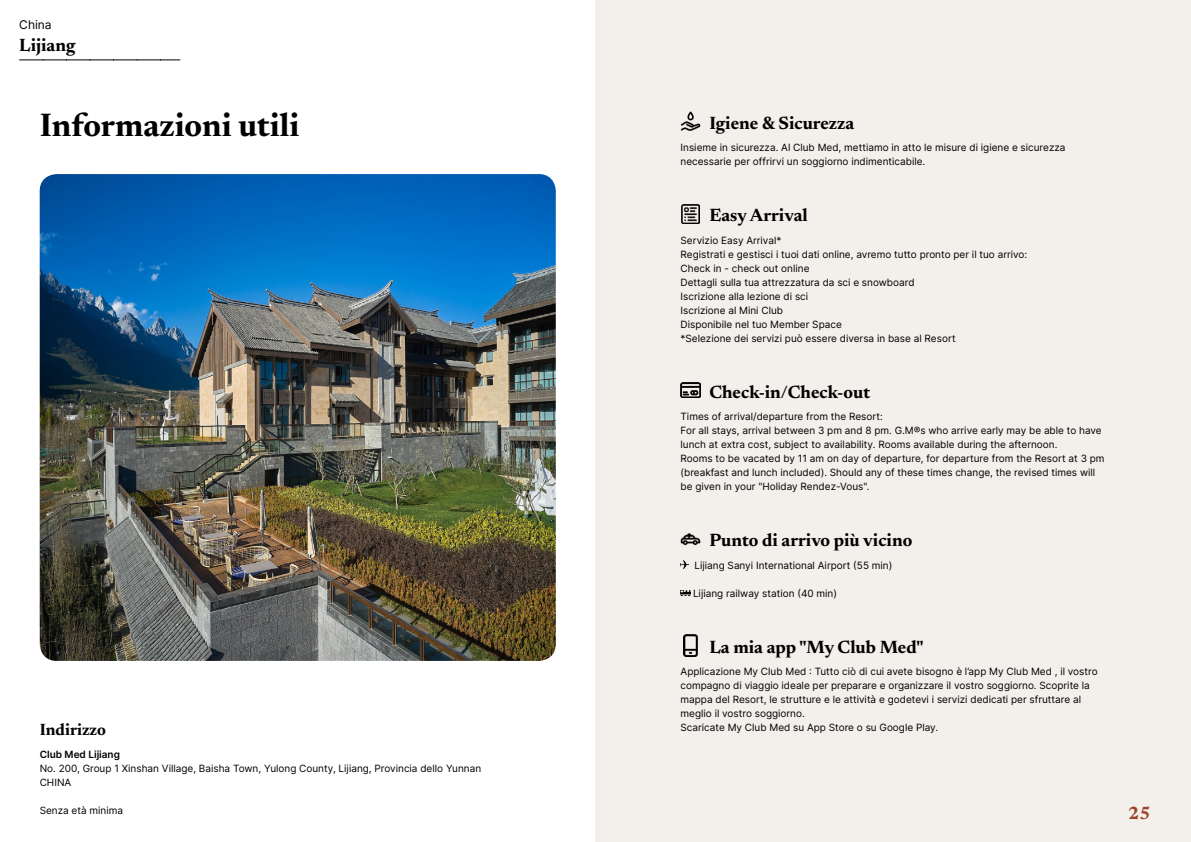
<style>
.page{position:relative;width:1191px;height:842px;background:#fff}
.page>*{position:absolute;margin:0;border:0;box-sizing:border-box;transform-origin:0 0}
.t1{font:700 33px "Newsreader 24 pt";color:#000}
.t2{font:700 18px "Newsreader 24 pt";color:#000}
.t3{font:700 18px "Newsreader 24 pt";color:#9d432c}
.t4{font:700 16.5px "Newsreader 24 pt";color:#000}
.t5{font:12px "Inter";color:#000}
.t6{font:10px/14px "Inter";color:#000}
.t7{font:600 10px "Inter";color:#000}
</style>
<div class="page">
<div style="left:595px;top:0;width:596px;height:842px;background:#f3f0ec"></div>
<img style="left:40px;top:174px;width:516px;height:487px">
<svg style="left:20px;top:60px;width:160px;height:1px"></svg>
<img style="left:680px;top:111px;width:20px;height:20px">
<img style="left:681px;top:204px;width:18px;height:20px">
<img style="left:680px;top:383px;width:20px;height:15px">
<img style="left:680px;top:533px;width:20px;height:13px">
<svg style="left:680px;top:560px;width:9px;height:9px"></svg>
<svg style="left:680px;top:590px;width:10px;height:6px"></svg>
<img style="left:684px;top:635px;width:13px;height:21px">
<p class="t5" style="left:19px;top:15px;width:34px">China</p>
<h2 class="t2" style="left:19px;top:32px;width:57px">Lijiang</h2>
<h1 class="t1" style="left:40px;top:101px;width:261px">Informazioni utili</h1>
<h3 class="t4" style="left:40px;top:718px;width:68px">Indirizzo</h3>
<p class="t7" style="left:40px;top:747px;width:82px">Club Med Lijiang</p>
<p class="t6" style="left:40px;top:761px;width:443px">No. 200, Group 1 Xinshan Village, Baisha Town, Yulong County, Lijiang, Provincia dello Yunnan<br>CHINA</p>
<p class="t6" style="left:40px;top:803px;width:85px">Senza età minima</p>
<h2 class="t2" style="left:709px;top:110px;width:146px">Igiene &amp; Sicurezza</h2>
<p class="t6" style="left:680px;top:140px;width:386px">Insieme in sicurezza. Al Club Med, mettiamo in atto le misure di igiene e sicurezza necessarie per offrirvi un soggiorno indimenticabile.</p>
<h2 class="t2" style="left:709px;top:202px;width:100px">Easy Arrival</h2>
<p class="t6" style="left:680px;top:233px;width:348px">Servizio Easy Arrival*<br>Registrati e gestisci i tuoi dati online, avremo tutto pronto per il tuo arrivo:<br>Check in - check out online<br>Dettagli sulla tua attrezzatura da sci e snowboard<br>Iscrizione alla lezione di sci<br>Iscrizione al Mini Club<br>Disponibile nel tuo Member Space<br>*Selezione dei servizi può essere diversa in base al Resort</p>
<h2 class="t2" style="left:709px;top:379px;width:162px">Check-in/Check-out</h2>
<p class="t6" style="left:680px;top:409px;width:425px">Times of arrival/departure from the Resort:<br>For all stays, arrival between 3 pm and 8 pm. G.M®s who arrive early may be able to have lunch at extra cost, subject to availability. Rooms available during the afternoon.<br>Rooms to be vacated by 11 am on day of departure, for departure from the Resort at 3 pm (breakfast and lunch included). Should any of these times change, the revised times will be given in your "Holiday Rendez-Vous".</p>
<h2 class="t2" style="left:709px;top:527px;width:204px">Punto di arrivo più vicino</h2>
<p class="t6" style="left:694px;top:558px;width:199px">Lijiang Sanyi International Airport (55 min)</p>
<p class="t6" style="left:693px;top:586px;width:145px">Lijiang railway station (40 min)</p>
<h2 class="t2" style="left:709px;top:634px;width:216px">La mia app "My Club Med"</h2>
<p class="t6" style="left:680px;top:664px;width:418px">Applicazione My Club Med : Tutto ciò di cui avete bisogno è l’app My Club Med , il vostro compagno di viaggio ideale per preparare e organizzare il vostro soggiorno. Scoprite la mappa del Resort, le strutture e le attività e godetevi i servizi dedicati per sfruttare al meglio il vostro soggiorno.<br>Scaricate My Club Med su App Store o su Google Play.</p>
<h2 class="t3" style="left:1128px;top:800px;width:24px">25</h2>
</div>
